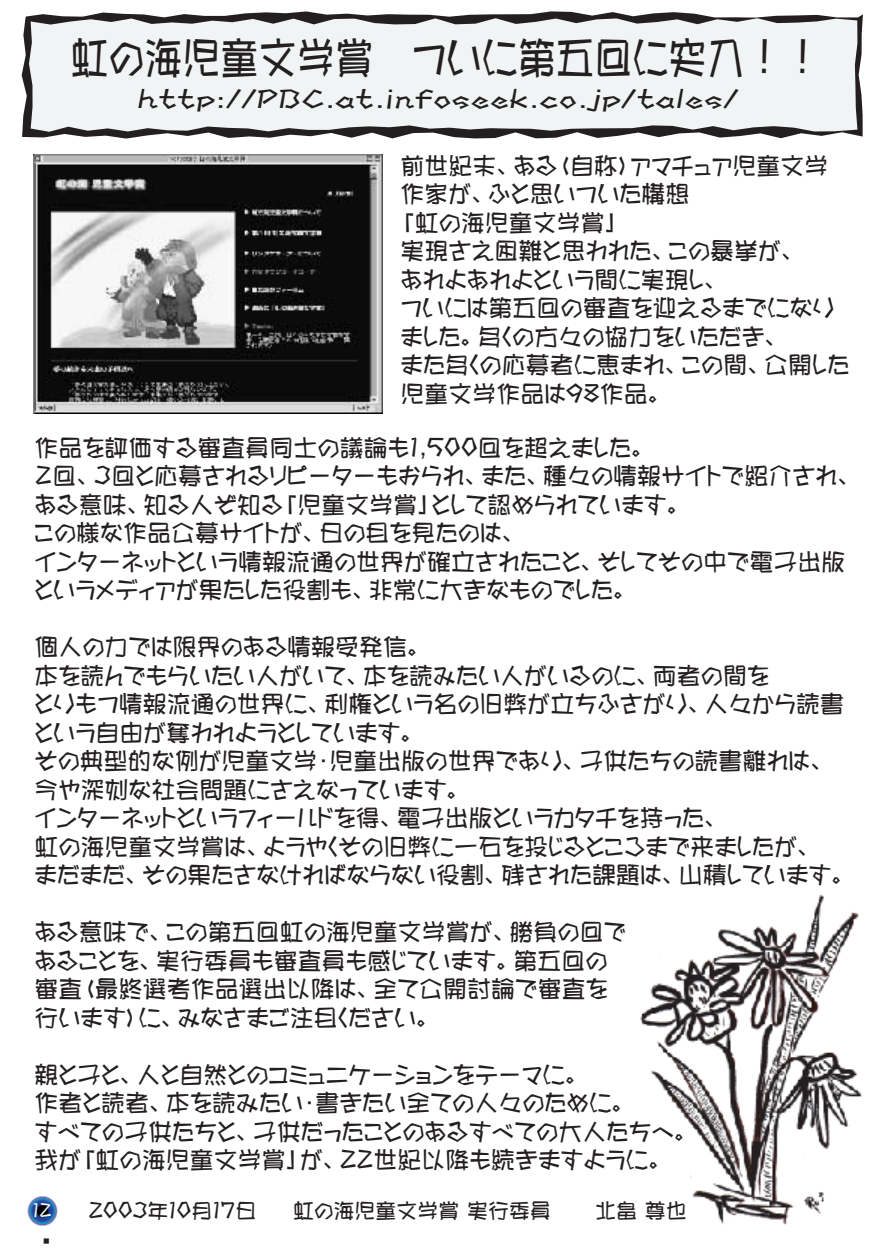
<style>
.page{position:relative;width:888px;height:1260px;background:#fff}
.page>*{position:absolute;margin:0;border:0;box-sizing:border-box;transform-origin:0 0}
.t1{font:43.65px "Arphic P Ita Tai Bold JIS";color:#231f20;scale:.88 1}
.t2{font:24.45px "Arphic P Ita Tai Bold JIS";color:#231f20;scale:1.22 1}
.t3{font:24px/28.5px "Arphic P Ita Tai Bold JIS";color:#231f20}
.t4{font:21px "Arphic P Ita Tai Bold JIS";color:#231f20}
.t5{font:18px "Arphic P Ita Tai Bold JIS";color:#f7f9f9;scale:.96 1}
</style>
<div class="page">
<img style="left:640px;top:894px;width:222px;height:331px">
<svg style="left:22px;top:11px;width:841px;height:128px;fill:#f1f4f4"></svg>
<svg style="left:27px;top:1196px;width:31px;height:30px"></svg>
<img style="left:33px;top:154px;width:349px;height:260px">
<h1 class="t1" style="left:70px;top:36px;width:855px">虹の海児童文学賞 ついに第五回に突入！！</h1>
<p class="t2" style="left:138px;top:88px;width:494px">http://PBC.at.infoseek.co.jp/tales/</p>
<p class="t3" style="left:400px;top:151px;width:451px">前世紀末、ある（自称）アマチュア児童文学作家が、ふと思いついた構想<br>「虹の海児童文学賞」<br>実現さえ困難と思われた、この暴挙が、<br>あれよあれよという間に実現し、<br>ついには第五回の審査を迎えるまでになりました。多くの方々の協力をいただき、<br>また多くの応募者に恵まれ、この間、公開した児童文学作品は98作品。</p>
<p class="t3" style="left:34px;top:433px;width:821px">作品を評価する審査員同士の議論も1,500回を超えました。<br>２回、３回と応募されるリピーターもおられ、また、種々の情報サイトで紹介され、ある意味、知る人ぞ知る「児童文学賞」として認められています。<br>この様な作品公募サイトが、日の目を見たのは、<br>インターネットという情報流通の世界が確立されたこと、そしてその中で電子出版というメディアが果たした役割も、非常に大きなものでした。</p>
<p class="t3" style="left:34px;top:633px;width:816px">個人の力では限界のある情報受発信。<br>本を読んでもらいたい人がいて、本を読みたい人がいるのに、両者の間を<br>とりもつ情報流通の世界に、利権という名の旧弊が立ちふさがり、人々から読書という自由が奪われようとしています。<br>その典型的な例が児童文学・児童出版の世界であり、子供たちの読書離れは、今や深刻な社会問題にさえなっています。<br>インターネットというフィールドを得、電子出版というカタチを持った、<br>虹の海児童文学賞は、ようやくその旧弊に一石を投じるところまで来ましたが、<br>まだまだ、その果たさなければならない役割、残された課題は、山積しています。</p>
<p class="t3" style="left:34px;top:918px;width:593px">ある意味で、この第五回虹の海児童文学賞が、勝負の回であることを、実行委員も審査員も感じています。第五回の審査（最終選考作品選出以降は、全て公開討論で審査を行います）に、みなさまご注目ください。</p>
<p class="t3" style="left:34px;top:1060px;width:658px">親と子と、人と自然とのコミュニケーションをテーマに。<br>作者と読者、本を読みたい・書きたい全ての人々のために。<br>すべての子供たちと、子供だったことのあるすべての大人たちへ。我が「虹の海児童文学賞」が、22世紀以降も続きますように。</p>
<p class="t5" style="left:33px;top:1202px;width:21px">12</p>
<p class="t4" style="left:88px;top:1200px;width:169px">2003年10月17日</p>
<p class="t4" style="left:293px;top:1200px;width:259px">虹の海児童文学賞実行委員</p>
<p class="t4" style="left:595px;top:1200px;width:93px">北畠尊也</p>
</div>
